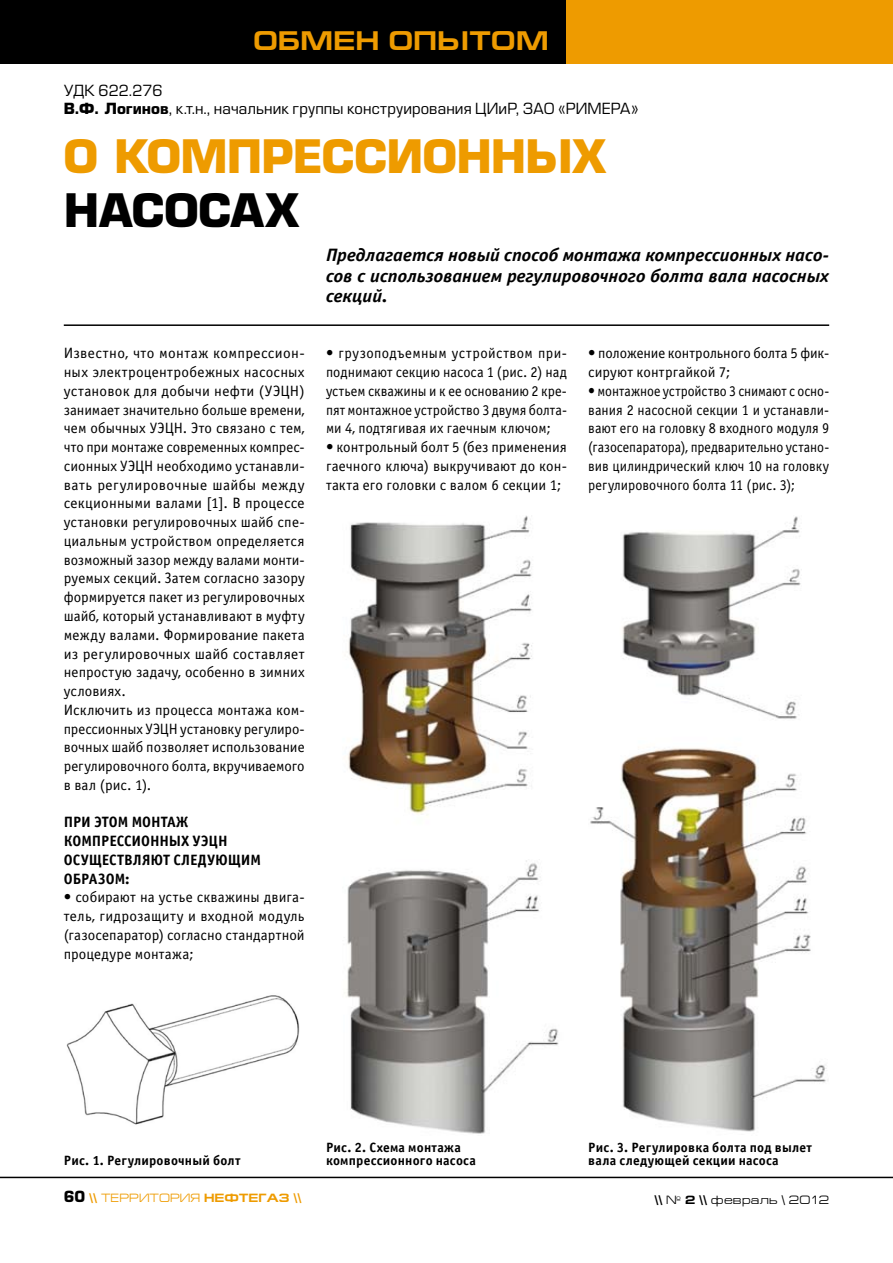
<style>
.page{position:relative;width:893px;height:1263px;background:#fff}
.page>*{position:absolute;margin:0;border:0;box-sizing:border-box;transform-origin:0 0}
.t1{font:700 45px "Europe";letter-spacing:-.02em;color:#ee9b00}
.t2{font:700 45px "Europe";letter-spacing:-.005em;color:#000}
.t3{font:700 27px "Europe Ext";letter-spacing:.005em;color:#ee9b00}
.t4{font:italic 700 18px/20.2px "Officina Sans C";letter-spacing:-.005em;color:#000;text-align:justify;scale:1.06 1}
.t5{font:15px/18.8px "Officina Sans C";letter-spacing:.005em;color:#000;text-align:justify}
.t6{font:15px/18.8px "Officina Sans C";letter-spacing:.005em;color:#000;text-align:justify;scale:.92 1}
.t7{font:500 15px/18px "Europe";letter-spacing:.005em;color:#000}
.t8{font:700 15px/18.8px "Officina Sans C";color:#000}
.t9{font:700 13.5px/13.5px "Officina Sans C";letter-spacing:.02em;color:#000}
.t10{font:700 12px "Europe Ext";color:#ee9b00}
.t11{font:12px "Europe Ext";letter-spacing:.015em;color:#000}
.s1{font-weight:700}
.s2{font-family:"Europe";font-size:15px;color:#000}
.s3{font-weight:400}
</style>
<div class="page">
<div style="left:0;top:0;width:893px;height:64px;background:#ee9b00"></div>
<div style="left:0;top:0;width:566px;height:64px;background:#000"></div>
<hr style="left:0;top:1177px;width:893px;height:1px;background:#000">
<hr style="left:64px;top:324px;width:765px;height:2px;background:#000">
<img style="left:66px;top:995px;width:234px;height:130px">
<img style="left:347px;top:515px;width:212px;height:619px">
<img style="left:590px;top:516px;width:237px;height:616px">
<h2 class="t3" style="left:253px;top:26px;width:103px">обмен</h2>
<h2 class="t3" style="left:388px;top:26px;width:162px">опытом</h2>
<p class="t7" style="left:64px;top:83px;width:576px">УДК 622.276<br><span class="s1">В.Ф. Логинов</span>, к.т.н., начальник группы конструирования ЦИиР, ЗАО «РИМЕРА»</p>
<h1 class="t1" style="left:64px;top:130px;width:544px">о КОМПРЕССИОННЫх</h1>
<h1 class="t2" style="left:64px;top:184px;width:237px">НАСОСах</h1>
<p class="t4" style="left:326px;top:245px;width:476px">Предлагается новый способ монтажа компрессионных насо&shy;сов с использованием регулировочного болта вала насосных секций.</p>
<p class="t5" style="left:64px;top:344px;width:242px;text-align:left">Известно, что монтаж компрессион‑ ных электроцентробежных насосных установок для добычи нефти (УЭЦН) занимает значительно больше времени, чем обычных УЭЦН. Это связано с тем, что при монтаже современных компрес‑ сионных УЭЦН необходимо устанавли‑ вать регулировочные шайбы между секционными валами [1]. В процессе установки регулировочных шайб спе‑ циальным устройством определяется возможный зазор между валами монти‑ руемых секций. Затем согласно зазору формируется пакет из регулировочных шайб, который устанавливают в муфту между валами. Формирование пакета из регулировочных шайб составляет непростую задачу, особенно в зимних условиях.<br>Исключить из процесса монтажа ком‑ прессионных УЭЦН установку регулиро‑ вочных шайб позволяет использование регулировочного болта, вкручиваемого в вал (рис. 1).</p>
<p class="t8" style="left:64px;top:813px;width:199px">При этом монтаж<br>комп рессионных УЭЦН осуществляют следующим образом:</p>
<p class="t5" style="left:64px;top:888px;width:242px">• собирают на устье скважины двига‑ тель, гидрозащиту и входной модуль (газосепаратор) согласно стандартной процедуре монтажа;</p>
<p class="t5" style="left:326px;top:344px;width:242px">• грузоподъемным устройством при‑ поднимают секцию насоса 1 (рис. 2) над устьем скважины и к ее основанию 2 кре‑ пят монтажное устройство 3 двумя болта‑ ми 4, подтягивая их гаечным ключом;</p>
<p class="t5" style="left:326px;top:438px;width:242px">• контрольный болт 5 (без применения гаечного ключа) выкручивают до кон‑ такта его головки с валом 6 секции 1;</p>
<p class="t5" style="left:588px;top:344px;width:242px">• положение контрольного болта 5 фик‑ сируют контргайкой 7;</p>
<p class="t6" style="left:588px;top:382px;width:263px">• монтажное устройство 3 снимают с осно‑ вания 2 насосной секции 1 и устанавли‑ вают его на головку 8 входного модуля 9 (газосепаратора), предварительно устано‑ вив цилиндрический ключ 10 на головку регулировочного болта 11 (рис. 3);</p>
<p class="t9" style="left:64px;top:1154px;width:178px">Рис. 1. Регулировочный болт</p>
<p class="t9" style="left:326px;top:1140px;width:151px">Рис. 2. Схема монтажа компрессионного насоса</p>
<p class="t9" style="left:588px;top:1140px;width:225px">Рис. 3. Регулировка болта под вылет вала следующей секции насоса</p>
<p class="t10" style="left:64px;top:1191px;width:239px"><span class="s2">60</span> \\ <span class="s3">ТЕРРИТОРИЯ</span> НЕФТЕГАЗ \\</p>
<p class="t11" style="left:654px;top:1193px;width:176px"><span class="s1">\\</span> № <span class="s1">2 \\</span> февраль \ 2012</p>
</div>
